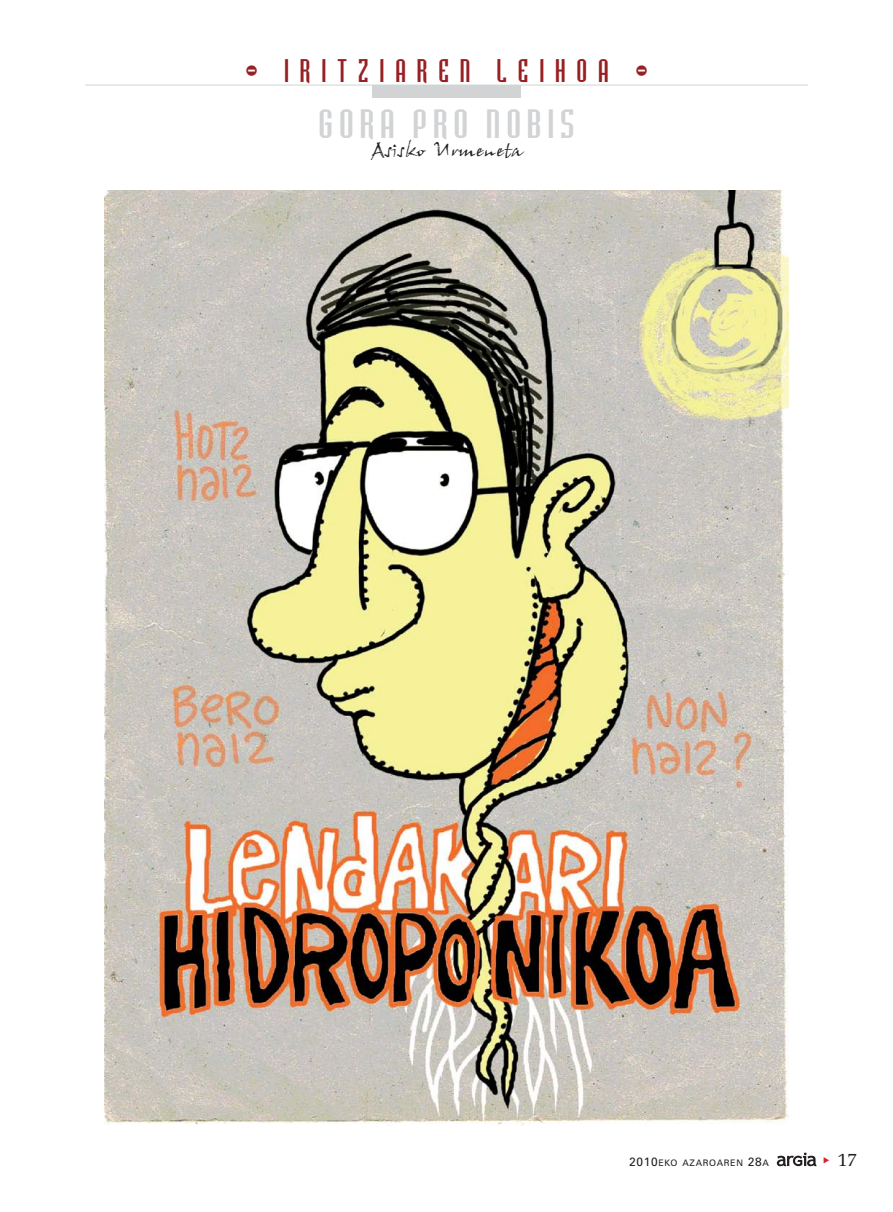
<style>
.page{position:relative;width:893px;height:1212px;background:#fff}
.page>*{position:absolute;margin:0;border:0;box-sizing:border-box;transform-origin:0 0}
.t1{font:37.5px "Bodiac";letter-spacing:.145em;color:#d1d3d4;scale:1.1 1}
.t2{font:30px "Bodiac";letter-spacing:.365em;color:#981f22}
.t3{font:19.5px "John Handy LET Plain 10";color:#231f20;scale:1.05 1}
.t4{font:19.5px "Memoir";color:#231f20}
.t5{font:9px "Zurich BT";letter-spacing:.075em;color:#231f20}
.s1{font-size:12px}
</style>
<div class="page">
<svg style="left:777px;top:1152px;width:39px;height:14px"></svg>
<hr style="left:85px;top:85px;width:723px;height:1px;background:#d1d3d4">
<div style="left:372px;top:85px;width:149px;height:12px;background:#d1d3d4"></div>
<img style="left:104px;top:190px;width:685px;height:935px">
<h2 class="t2" style="left:245px;top:55px;width:405px">- IRITZIAREN LEIHOA -</h2>
<h1 class="t1" style="left:318px;top:103px;width:235px">GORA PRO NOBIS</h1>
<h3 class="t3" style="left:371px;top:142px;width:146px">Asisko-Urmeneta</h3>
<p class="t5" style="left:629px;top:1160px;width:141px"><span class="s1">2010</span>EKO AZAROAREN <span class="s1">28</span>A</p>
<h3 class="t4" style="left:837px;top:1151px;width:22px">17</h3>
</div>
